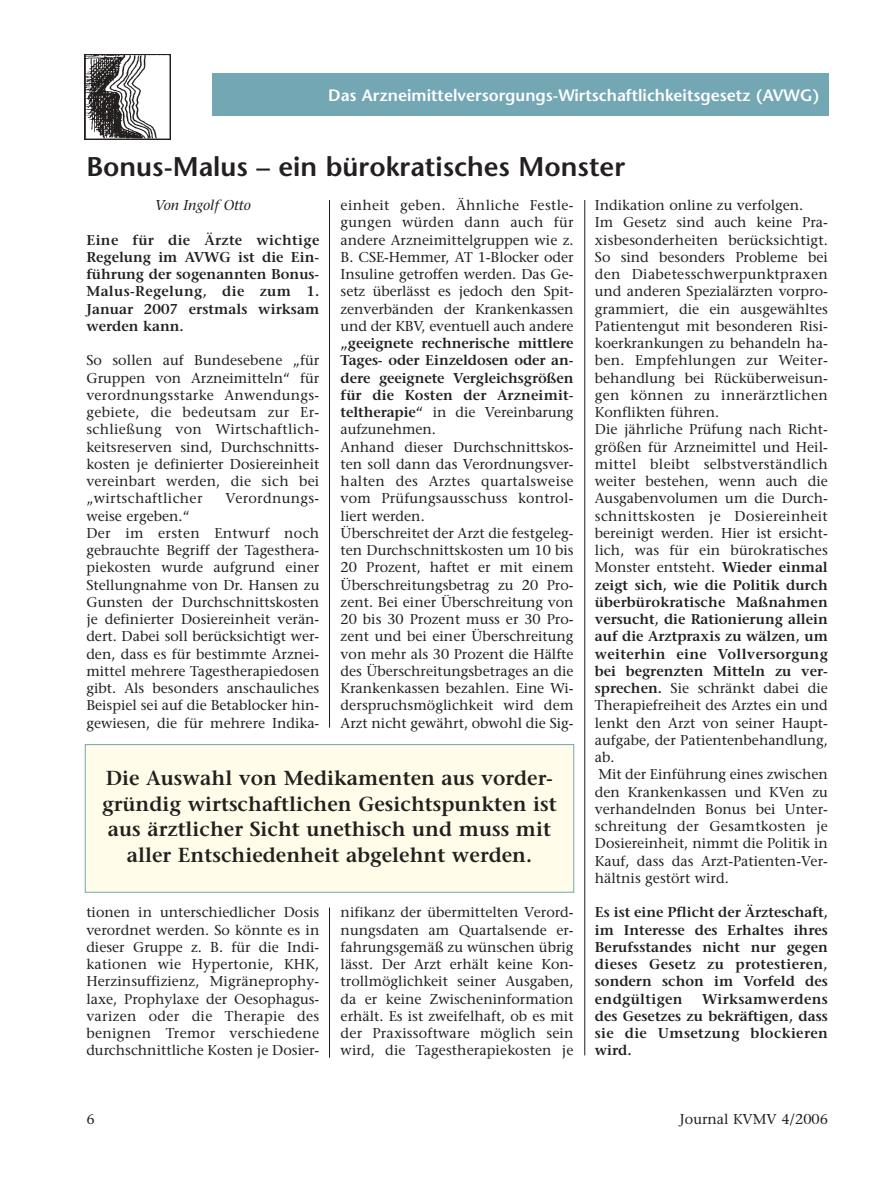
<style>
.page{position:relative;width:893px;height:1191px;background:#fff}
.page>*{position:absolute;margin:0;border:0;box-sizing:border-box;transform-origin:0 0}
.t1{font:600 27px "Stone Sans";color:#231f1f}
.t2{font:600 20.25px/25.5px "Stone Serif";color:#231f1f;text-align:center}
.t3{font:600 16.5px "Stone Sans";color:#fff}
.t4{font:14.25px/17.2px "Stone Serif";color:#231f1f;text-align:justify}
.t5{font:600 14.25px/17.2px "Stone Serif";letter-spacing:.005em;color:#231f1f;text-align:justify}
.t6{font:italic 14.25px "Stone Serif";color:#231f1f}
.t7{font:14.25px "Stone Serif";letter-spacing:.025em;color:#231f1f}
.s1{font-weight:600}
</style>
<div class="page">
<div style="left:212px;top:73px;width:617px;height:43px;background:#73a7b4"></div>
<img style="left:85px;top:54px;width:85px;height:85px">
<hr style="left:584px;top:200px;width:1px;height:855px;background:#231f1f">
<hr style="left:329px;top:200px;width:1px;height:528px;background:#231f1f">
<hr style="left:329px;top:907px;width:1px;height:151px;background:#231f1f">
<div style="left:85px;top:745px;width:488px;height:147px;background:#fffde9"></div>
<div style="left:85px;top:744px;width:489px;height:149px;border:1px solid #73a7b4"></div>
<p class="t3" style="left:328px;top:89px;width:492px">Das Arzneimittelversorgungs-Wirtschaftlichkeitsgesetz (AVWG)</p>
<h1 class="t1" style="left:86px;top:156px;width:540px">Bonus-Malus – ein bürokratisches Monster</h1>
<p class="t6" style="left:155px;top:200px;width:97px">Von Ingolf Otto</p>
<p class="t5" style="left:86px;top:233px;width:234px">Eine für die Ärzte wichtige Regelung im AVWG ist die Ein&shy;führung der sogenannten Bonus-Malus-Regelung, die zum 1.<br>Januar 2007 erstmals wirksam werden kann.</p>
<p class="t4" style="left:86px;top:353px;width:234px">So sollen auf Bundesebene „für Gruppen von Arzneimitteln“ für verordnungsstarke Anwendungs&shy;gebiete, die bedeutsam zur Er&shy;schließung von Wirtschaftlich&shy;keitsreserven sind, Durchschnitts&shy;kosten je definierter Dosiereinheit vereinbart werden, die sich bei „wirtschaftlicher</p>
<p class="t7" style="left:225px;top:493px;width:95px">Verordnungs-</p>
<p class="t4" style="left:86px;top:509px;width:234px;text-align:left">weise ergeben.“<br>Der im ersten Entwurf noch gebrauchte Begriff der Tagesthera&shy;piekosten wurde aufgrund einer Stellungnahme von Dr. Hansen zu Gunsten der Durchschnittskosten je definierter Dosiereinheit verän&shy;dert. Dabei soll berücksichtigt wer&shy;den, dass es für bestimmte Arznei&shy;mittel mehrere Tagestherapiedosen gibt. Als besonders anschauliches Beispiel sei auf die Betablocker hin&shy;gewiesen, die für mehrere Indika-</p>
<p class="t4" style="left:340px;top:198px;width:234px">einheit geben. Ähnliche Festle&shy;gungen würden dann auch für andere Arzneimittelgruppen wie z.<br>B. CSE-Hemmer, AT 1-Blocker oder Insuline getroffen werden. Das Ge&shy;setz überlässt es jedoch den Spit&shy;zenverbänden der Krankenkassen und der KBV, eventuell auch andere</p>
<p class="t4" style="left:340px;top:336px;width:234px;text-align:left"><span class="s1">„geeignete rechnerische mittlere<br>Tages- oder Einzeldosen oder an&shy;dere geeignete Vergleichsgrößen für die Kosten der Arzneimit&shy;teltherapie“</span> in die Vereinbarung aufzunehmen.<br>Anhand dieser Durchschnittskos&shy;ten soll dann das Verordnungsver&shy;halten des Arztes quartalsweise vom Prüfungsausschuss kontrol&shy;liert werden.<br>Überschreitet der Arzt die festgeleg&shy;ten Durchschnittskosten um 10 bis<br>20 Prozent, haftet er mit einem<br>Überschreitungsbetrag zu 20 Pro&shy;zent. Bei einer Überschreitung von<br>20 bis 30 Prozent muss er 30 Pro&shy;zent und bei einer Überschreitung von mehr als 30 Prozent die Hälfte des Überschreitungsbetrages an die<br>Krankenkassen bezahlen. Eine Wi&shy;derspruchsmöglichkeit wird dem<br>Arzt nicht gewährt, obwohl die Sig-</p>
<h2 class="t2" style="left:102px;top:767px;width:456px">Die Auswahl von Medikamenten aus vorder&shy;gründig wirtschaftlichen Gesichtspunkten ist aus ärztlicher Sicht unethisch und muss mit aller Entschiedenheit abgelehnt werden.</h2>
<p class="t4" style="left:86px;top:905px;width:234px">tionen in unterschiedlicher Dosis verordnet werden. So könnte es in dieser Gruppe z. B. für die Indi&shy;kationen wie Hypertonie, KHK, Herzinsuffizienz, Migräneprophy&shy;laxe, Prophylaxe der Oesophagus&shy;varizen oder die Therapie des benignen Tremor verschiedene durchschnittliche Kosten je Dosier-</p>
<p class="t4" style="left:340px;top:905px;width:234px">nifikanz der übermittelten Verord&shy;nungsdaten am Quartalsende er&shy;fahrungsgemäß zu wünschen übrig lässt. Der Arzt erhält keine Kon&shy;trollmöglichkeit seiner Ausgaben, da er keine Zwischeninformation erhält. Es ist zweifelhaft, ob es mit der Praxissoftware möglich sein wird, die Tagestherapiekosten je</p>
<p class="t4" style="left:595px;top:198px;width:234px;text-align:left">Indikation online zu verfolgen.<br>Im Gesetz sind auch keine Pra&shy;xisbesonderheiten berücksichtigt.<br>So sind besonders Probleme bei den Diabetesschwerpunktpraxen und anderen Spezialärzten vorpro&shy;grammiert, die ein ausgewähltes<br>Patientengut mit besonderen Risi&shy;koerkrankungen zu behandeln ha&shy;ben. Empfehlungen zur Weiter&shy;behandlung bei Rücküberweisun&shy;gen können zu innerärztlichen<br>Konflikten führen.<br>Die jährliche Prüfung nach Richt&shy;größen für Arzneimittel und Heil&shy;mittel bleibt selbstverständlich weiter bestehen, wenn auch die<br>Ausgabenvolumen um die Durch&shy;schnittskosten je Dosiereinheit bereinigt werden. Hier ist ersicht&shy;lich, was für ein bürokratisches<br>Monster entsteht. <span class="s1">Wieder einmal zeigt sich, wie die Politik durch überbürokratische Maßnahmen versucht, die Rationierung allein auf die Arztpraxis zu wälzen, um weiterhin eine Vollversorgung bei begrenzten Mitteln zu ver&shy;sprechen.</span> Sie schränkt dabei die<br>Therapiefreiheit des Arztes ein und lenkt den Arzt von seiner Haupt&shy;aufgabe, der Patientenbehandlung, ab.<br>Mit der Einführung eines zwischen den Krankenkassen und KVen zu verhandelnden Bonus bei Unter&shy;schreitung der Gesamtkosten je<br>Dosiereinheit, nimmt die Politik in<br>Kauf, dass das Arzt-Patienten-Ver&shy;hältnis gestört wird.</p>
<p class="t5" style="left:595px;top:905px;width:234px">Es ist eine Pflicht der Ärzteschaft, im Interesse des Erhaltes ihres Berufsstandes nicht nur gegen dieses Gesetz zu protestieren, sondern schon im Vorfeld des endgültigen</p>
<p class="t5" style="left:595px;top:992px;width:234px;text-indent:107px">Wirksamwerdens des Gesetzes zu bekräftigen, dass sie die Umsetzung blockieren wird.</p>
<p class="t4" style="left:86px;top:1112px;width:10px">6</p>
<p class="t4" style="left:680px;top:1112px;width:149px">Journal KVMV 4/2006</p>
</div>
